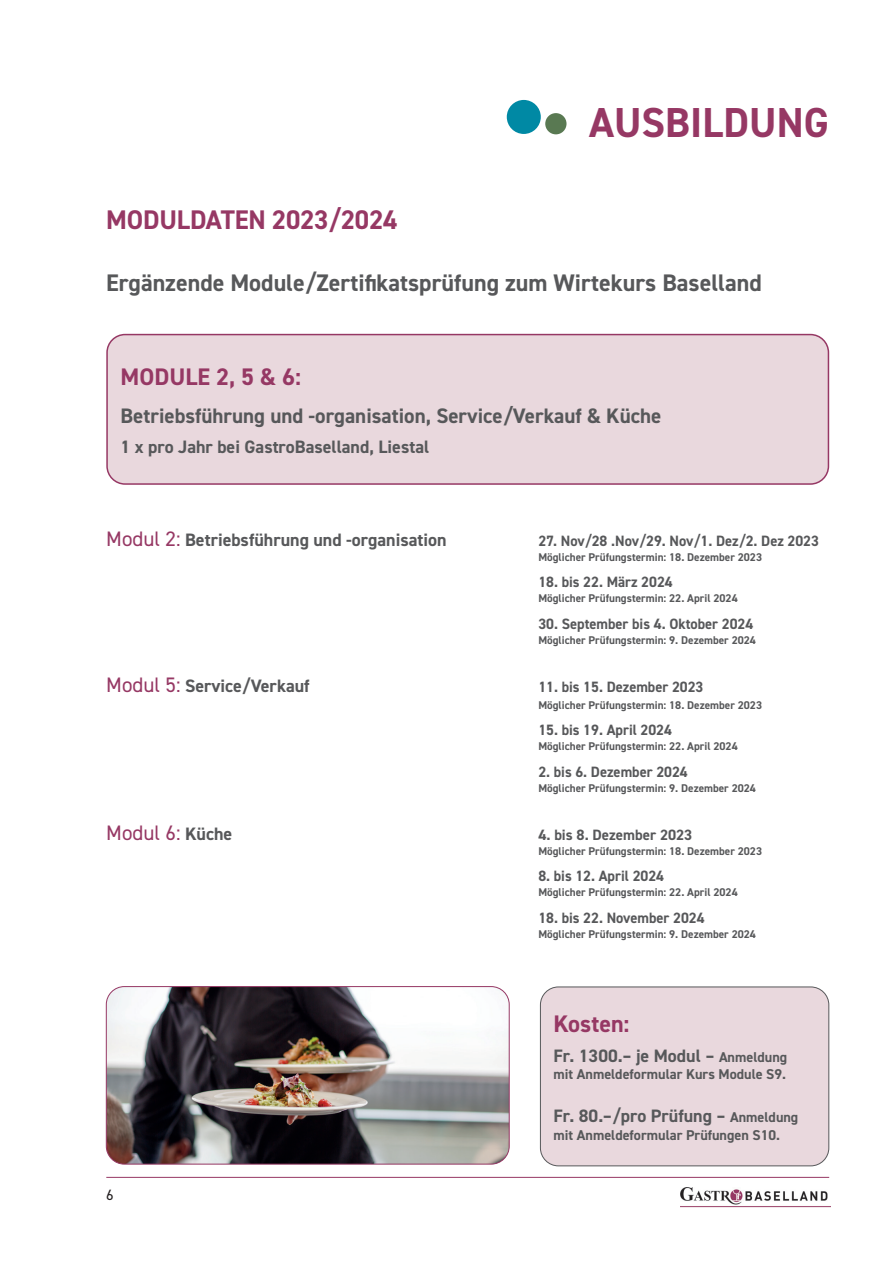
<style>
.page{position:relative;width:893px;height:1263px;background:#fff}
.page>*{position:absolute;margin:0;border:0;box-sizing:border-box;transform-origin:0 0}
.t1{font:700 42px "DIN2014";color:#963864}
.t2{font:700 27px "DIN2014";letter-spacing:-.01em;color:#963864}
.t3{font:700 24px "DIN2014";color:#57585a}
.t4{font:700 24px "DIN2014";color:#963864}
.t5{font:700 21px "DIN2014";color:#57585a}
.t6{font:21px "DIN2014";color:#963864}
.t7{font:700 18px "DIN2014";color:#57585a}
.t8{font:700 15px "DIN2014";color:#57585a}
.t9{font:15px "DIN2014";color:#231f20}
.t10{font:700 14.25px "DIN2014";color:#57585a}
.t11{font:700 11.25px "DIN2014";color:#57585a}
.s1{font-weight:400;font-size:21px;color:#963864}
.s2{font-weight:700;font-size:18px;color:#57585a}
.s3{font-size:14.25px}
</style>
<div class="page">
<img style="left:680px;top:1187px;width:150px;height:21px">
<hr style="left:106px;top:1177px;width:723px;height:1px;background:#963864">
<div style="left:107px;top:335px;width:721px;height:149px;background:#e9d8dd;border-radius:18px"></div>
<div style="left:106px;top:334px;width:723px;height:151px;border:2px solid #963864;border-radius:18px"></div>
<div style="left:507px;top:100px;width:34px;height:34px;background:#0089a4;border-radius:50%"></div>
<div style="left:545px;top:113px;width:21px;height:21px;background:#597952;border-radius:50%"></div>
<img style="left:106px;top:986px;width:403px;height:178px">
<div style="left:106px;top:986px;width:404px;height:178px;border:1px solid #963864;border-radius:18px"></div>
<div style="left:540px;top:987px;width:289px;height:179px;background:#e9d8dd;border-radius:18px"></div>
<div style="left:540px;top:986px;width:289px;height:180px;border:1px solid #57585a;border-radius:18px"></div>
<h2 class="t2" style="left:106px;top:202px;width:293px">MODULDATEN 2023/2024</h2>
<h1 class="t1" style="left:589px;top:94px;width:241px">AUSBILDUNG</h1>
<h3 class="t3" style="left:106px;top:267px;width:657px">Ergänzende Module/Zertifikatsprüfung zum Wirtekurs Baselland</h3>
<h3 class="t4" style="left:121px;top:360px;width:182px">MODULE 2, 5 &amp; 6:</h3>
<h3 class="t5" style="left:121px;top:401px;width:542px">Betriebsführung und -organisation, Service/Verkauf &amp; Küche</h3>
<h3 class="t7" style="left:121px;top:434px;width:310px">1 x pro Jahr bei GastroBaselland, Liestal</h3>
<h3 class="t7" style="left:106px;top:528px;width:342px"><span class="s1">Modul 2:</span> Betriebsführung und -organisation</h3>
<h3 class="t8" style="left:538px;top:531px;width:282px">27. Nov/28 .Nov/29. Nov/1. Dez/2. Dez 2023</h3>
<p class="t11" style="left:538px;top:549px;width:225px">Möglicher Prüfungstermin: 18. Dezember 2023</p>
<h3 class="t8" style="left:538px;top:572px;width:136px">18. bis 22. März 2024</h3>
<p class="t11" style="left:538px;top:591px;width:201px">Möglicher Prüfungstermin: 22. April 2024</p>
<h3 class="t8" style="left:538px;top:614px;width:216px">30. September bis 4. Oktober 2024</h3>
<p class="t11" style="left:538px;top:632px;width:219px">Möglicher Prüfungstermin: 9. Dezember 2024</p>
<h3 class="t7" style="left:106px;top:674px;width:205px"><span class="s1">Modul 5:</span> Service/Verkauf</h3>
<h3 class="t8" style="left:538px;top:677px;width:167px">11. bis 15. Dezember 2023</h3>
<p class="t11" style="left:538px;top:698px;width:225px">Möglicher Prüfungstermin: 18. Dezember 2023</p>
<h3 class="t8" style="left:538px;top:720px;width:135px">15. bis 19. April 2024</h3>
<p class="t11" style="left:538px;top:739px;width:201px">Möglicher Prüfungstermin: 22. April 2024</p>
<h3 class="t8" style="left:538px;top:762px;width:151px">2. bis 6. Dezember 2024</h3>
<p class="t11" style="left:538px;top:781px;width:219px">Möglicher Prüfungstermin: 9. Dezember 2024</p>
<h3 class="t6" style="left:106px;top:820px;width:128px">Modul 6: <span class="s2">Küche</span></h3>
<h3 class="t8" style="left:538px;top:825px;width:156px">4. bis 8. Dezember 2023</h3>
<p class="t11" style="left:538px;top:844px;width:225px">Möglicher Prüfungstermin: 18. Dezember 2023</p>
<h3 class="t8" style="left:538px;top:866px;width:127px">8. bis 12. April 2024</h3>
<p class="t11" style="left:538px;top:885px;width:201px">Möglicher Prüfungstermin: 22. April 2024</p>
<h3 class="t8" style="left:538px;top:908px;width:168px">18. bis 22. November 2024</h3>
<p class="t11" style="left:538px;top:927px;width:219px">Möglicher Prüfungstermin: 9. Dezember 2024</p>
<h3 class="t9" style="left:106px;top:1186px;width:9px">6</h3>
<h3 class="t4" style="left:554px;top:1008px;width:77px">Kosten:</h3>
<h3 class="t7" style="left:554px;top:1044px;width:235px">Fr. 1300.– je Modul – <span class="s3">Anmeldung</span></h3>
<p class="t10" style="left:553px;top:1065px;width:234px">mit Anmeldeformular Kurs Module S9.</p>
<h3 class="t7" style="left:554px;top:1104px;width:246px">Fr. 80.–/pro Prüfung – <span class="s3">Anmeldung</span></h3>
<p class="t10" style="left:554px;top:1125px;width:228px">mit Anmeldeformular Prüfungen S10.</p>
</div>
